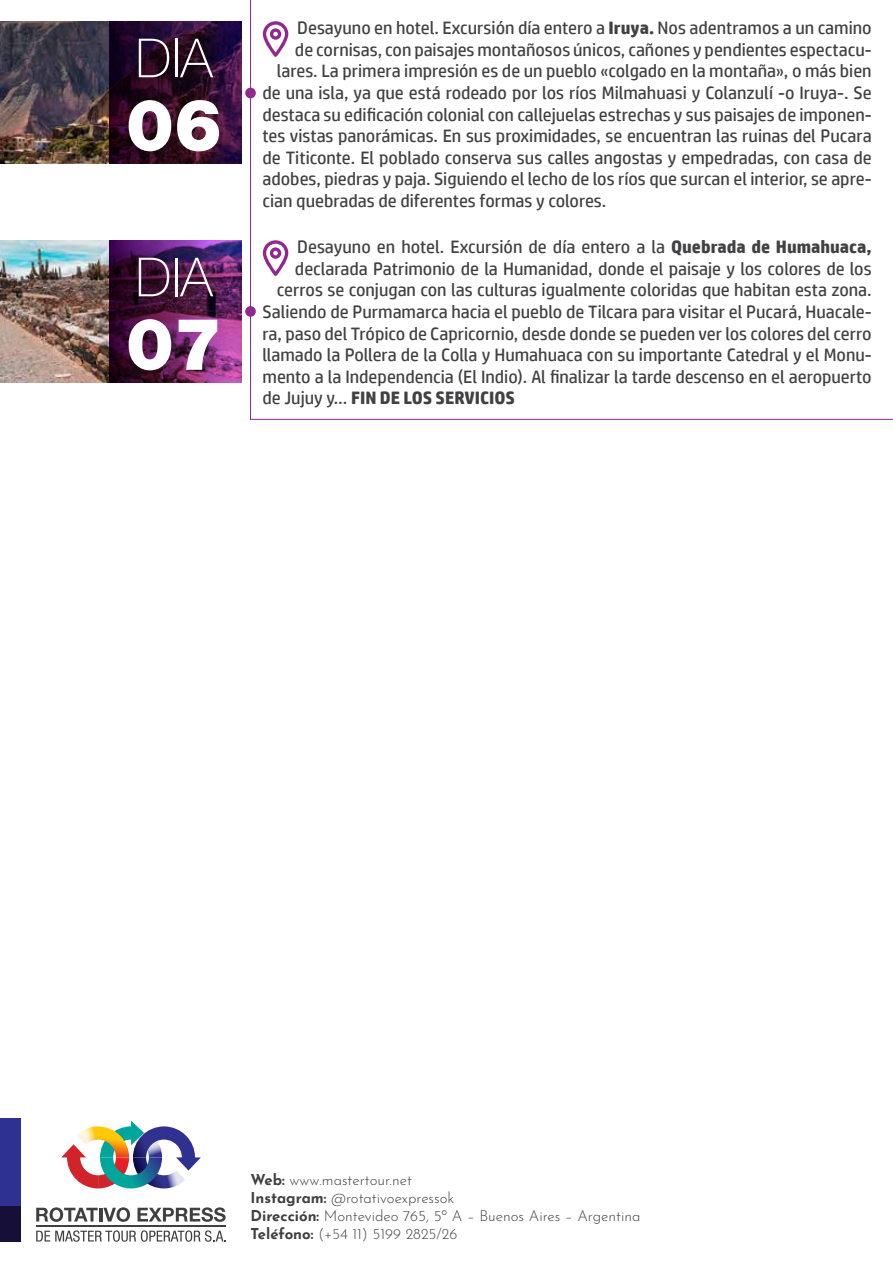
<style>
.page{position:relative;width:893px;height:1263px;background:#fff}
.page>*{position:absolute;margin:0;border:0;box-sizing:border-box;transform-origin:0 0}
.t1{font:900 72px "Helvetica Neue LT Pro";color:#fff}
.t2{font:100 54px "Helvetica Neue LT Pro";color:#fff}
.t3{font:18px "HP Simplified";color:#414042}
.t4{font:700 18px "HP Simplified";color:#414042}
.t5{font:300 15px/18px "Josefin Sans";color:#404041}
.s1{font-weight:700}
.s2{font-weight:400}
</style>
<div class="page">
<img style="left:0;top:21px;width:110px;height:143px">
<img style="left:0;top:240px;width:110px;height:143px">
<div style="left:245px;top:306px;width:11px;height:11px;background:#92278f;border-radius:50%"></div>
<div style="left:245px;top:88px;width:11px;height:10px;background:#92278f;border-radius:50%"></div>
<hr style="left:250px;top:0;width:1px;height:419px;background:#92278f">
<hr style="left:250px;top:419px;width:643px;height:1px;background:#92278f">
<div style="left:0;top:1205px;width:21px;height:36px;background:#161038"></div>
<div style="left:0;top:1118px;width:21px;height:87px;background:#2e3191"></div>
<svg style="left:36px;top:1207px;width:94px;height:15px"></svg>
<svg style="left:138px;top:1207px;width:88px;height:15px"></svg>
<svg style="left:36px;top:1230px;width:190px;height:12px"></svg>
<hr style="left:36px;top:1225px;width:190px;height:2px;background:#404041">
<svg style="left:61px;top:1120px;width:140px;height:68px"></svg>
<svg style="left:110px;top:21px;width:131px;height:143px;background:#2d0b28"></svg>
<img style="left:110px;top:240px;width:131px;height:143px">
<svg style="left:263px;top:21px;width:25px;height:36px"></svg>
<svg style="left:263px;top:240px;width:25px;height:36px"></svg>
<h2 class="t2" style="left:135px;top:27px;width:79px">DIA</h2>
<h1 class="t1" style="left:126px;top:82px;width:98px">06</h1>
<h2 class="t2" style="left:135px;top:246px;width:79px">DIA</h2>
<h1 class="t1" style="left:126px;top:301px;width:98px">07</h1>
<p class="t3" style="left:297px;top:18px;width:576px">Desayuno en hotel. Excursión día entero a <span class="s1">Iruya.</span> Nos adentramos a un camino</p>
<p class="t3" style="left:295px;top:39px;width:578px">de cornisas, con paisajes montañosos únicos, cañones y pendientes espectacu-</p>
<p class="t3" style="left:277px;top:61px;width:596px">lares. La primera impresión es de un pueblo «colgado en la montaña», o más bien</p>
<p class="t3" style="left:262px;top:82px;width:611px">de una isla, ya que está rodeado por los ríos Milmahuasi y Colanzulí -o Iruya-. Se</p>
<p class="t3" style="left:262px;top:104px;width:611px">destaca su edificación colonial con callejuelas estrechas y sus paisajes de imponen-</p>
<p class="t3" style="left:262px;top:126px;width:611px">tes vistas panorámicas. En sus proximidades, se encuentran las ruinas del Pucara</p>
<p class="t3" style="left:262px;top:147px;width:611px">de Titiconte. El poblado conserva sus calles angostas y empedradas, con casa de</p>
<p class="t3" style="left:262px;top:169px;width:611px">adobes, piedras y paja. Siguiendo el lecho de los ríos que surcan el interior, se apre-</p>
<p class="t3" style="left:262px;top:190px;width:345px">cian quebradas de diferentes formas y colores.</p>
<p class="t3" style="left:297px;top:237px;width:576px">Desayuno en hotel. Excursión de día entero a la <span class="s1">Quebrada de Humahuaca,</span></p>
<p class="t3" style="left:295px;top:258px;width:578px">declarada Patrimonio de la Humanidad, donde el paisaje y los colores de los</p>
<p class="t3" style="left:277px;top:280px;width:596px">cerros se conjugan con las culturas igualmente coloridas que habitan esta zona.</p>
<p class="t3" style="left:262px;top:301px;width:611px">Saliendo de Purmamarca hacia el pueblo de Tilcara para visitar el Pucará, Huacale-</p>
<p class="t3" style="left:262px;top:323px;width:611px">ra, paso del Trópico de Capricornio, desde donde se pueden ver los colores del cerro</p>
<p class="t3" style="left:262px;top:345px;width:611px">llamado la Pollera de la Colla y Humahuaca con su importante Catedral y el Monu-</p>
<p class="t3" style="left:262px;top:366px;width:611px">mento a la Independencia (El Indio). Al finalizar la tarde descenso en el aeropuerto</p>
<p class="t4" style="left:262px;top:388px;width:254px"><span class="s2">de Jujuy y…</span> FIN DE LOS SERVICIOS</p>
<p class="t5" style="left:250px;top:1169px;width:392px"><span class="s1">Web:</span> www.mastertour.net<br><span class="s1">Instagram:</span> @rotativoexpressok<br><span class="s1">Dirección:</span> Montevideo 765, 5º A – Buenos Aires – Argentina <span class="s1">Teléfono:</span> (+54 11) 5199 2825/26</p>
</div>
